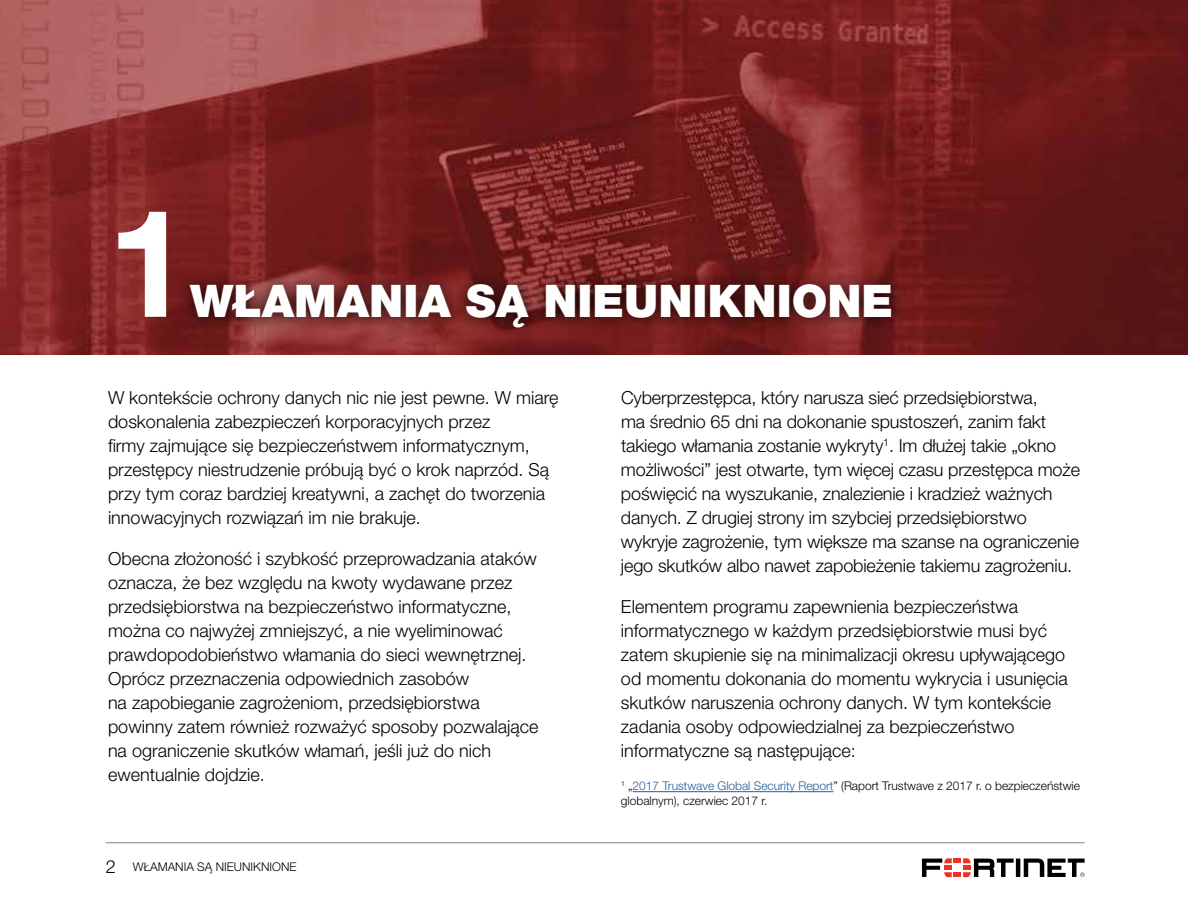
<style>
.page{position:relative;width:1188px;height:918px;background:#fff}
.page>*{position:absolute;margin:0;border:0;box-sizing:border-box;transform-origin:0 0}
.t1{font:700 150px "Helvetica Neue LT Pro";color:#fff}
.t2{font:900 45px "Helvetica Neue LT Pro";color:#fff}
.t3{font:300 18px/24px "Helvetica Neue LT Pro";color:#000}
.t4{font:300 12px/14.4px "Helvetica Neue LT Pro";color:#000}
.s1{font-size:18px}
.s2{color:#215e9e}
</style>
<div class="page">
<img style="left:0;top:0;width:1188px;height:354px">
<div style="left:176px;top:270px;width:730px;height:72px;background:#000;opacity:.75"></div>
<hr style="left:633px;top:791px;width:200px;height:1px;background:#215e9e">
<svg style="left:922px;top:858px;width:163px;height:19px"></svg>
<hr style="left:106px;top:842px;width:979px;height:1px;background:#7e7f73">
<h1 class="t1" style="left:107px;top:169px;width:85px">1</h1>
<h2 class="t2" style="left:190px;top:274px;width:705px">WŁAMANIA SĄ NIEUNIKNIONE</h2>
<p class="t3" style="left:108px;top:385px;width:452px">W kontekście ochrony danych nic nie jest pewne. W miarę doskonalenia zabezpieczeń korporacyjnych przez<br>firmy zajmujące się bezpieczeństwem informatycznym, przestępcy niestrudzenie próbują być o krok naprzód. Są przy tym coraz bardziej kreatywni, a zachęt do tworzenia innowacyjnych rozwiązań im nie brakuje.</p>
<p class="t3" style="left:108px;top:546px;width:432px">Obecna złożoność i szybkość przeprowadzania ataków oznacza, że bez względu na kwoty wydawane przez przedsiębiorstwa na bezpieczeństwo informatyczne, można co najwyżej zmniejszyć, a nie wyeliminować prawdopodobieństwo włamania do sieci wewnętrznej.<br>Oprócz przeznaczenia odpowiednich zasobów<br>na zapobieganie zagrożeniom, przedsiębiorstwa powinny zatem również rozważyć sposoby pozwalające na ograniczenie skutków włamań, jeśli już do nich ewentualnie dojdzie.</p>
<p class="t4" style="left:106px;top:859px;width:192px"><span class="s1">2</span> WŁAMANIA SĄ NIEUNIKNIONE</p>
<p class="t3" style="left:621px;top:385px;width:461px">Cyberprzestępca, który narusza sieć przedsiębiorstwa,<br>ma średnio 65 dni na dokonanie spustoszeń, zanim fakt takiego włamania zostanie wykryty<sup>1</sup>. Im dłużej takie „okno możliwości” jest otwarte, tym więcej czasu przestępca może poświęcić na wyszukanie, znalezienie i kradzież ważnych danych. Z drugiej strony im szybciej przedsiębiorstwo wykryje zagrożenie, tym większe ma szanse na ograniczenie jego skutków albo nawet zapobieżenie takiemu zagrożeniu.</p>
<p class="t3" style="left:621px;top:594px;width:448px">Elementem programu zapewnienia bezpieczeństwa informatycznego w każdym przedsiębiorstwie musi być zatem skupienie się na minimalizacji okresu upływającego od momentu dokonania do momentu wykrycia i usunięcia skutków naruszenia ochrony danych. W tym kontekście zadania osoby odpowiedzialnej za bezpieczeństwo informatyczne są następujące:</p>
<p class="t4" style="left:621px;top:779px;width:461px"><sup>1</sup> „<span class="s2">2017 Trustwave Global Security Report</span>” (Raport Trustwave z 2017 r. o bezpieczeństwie globalnym), czerwiec 2017 r.</p>
</div>
